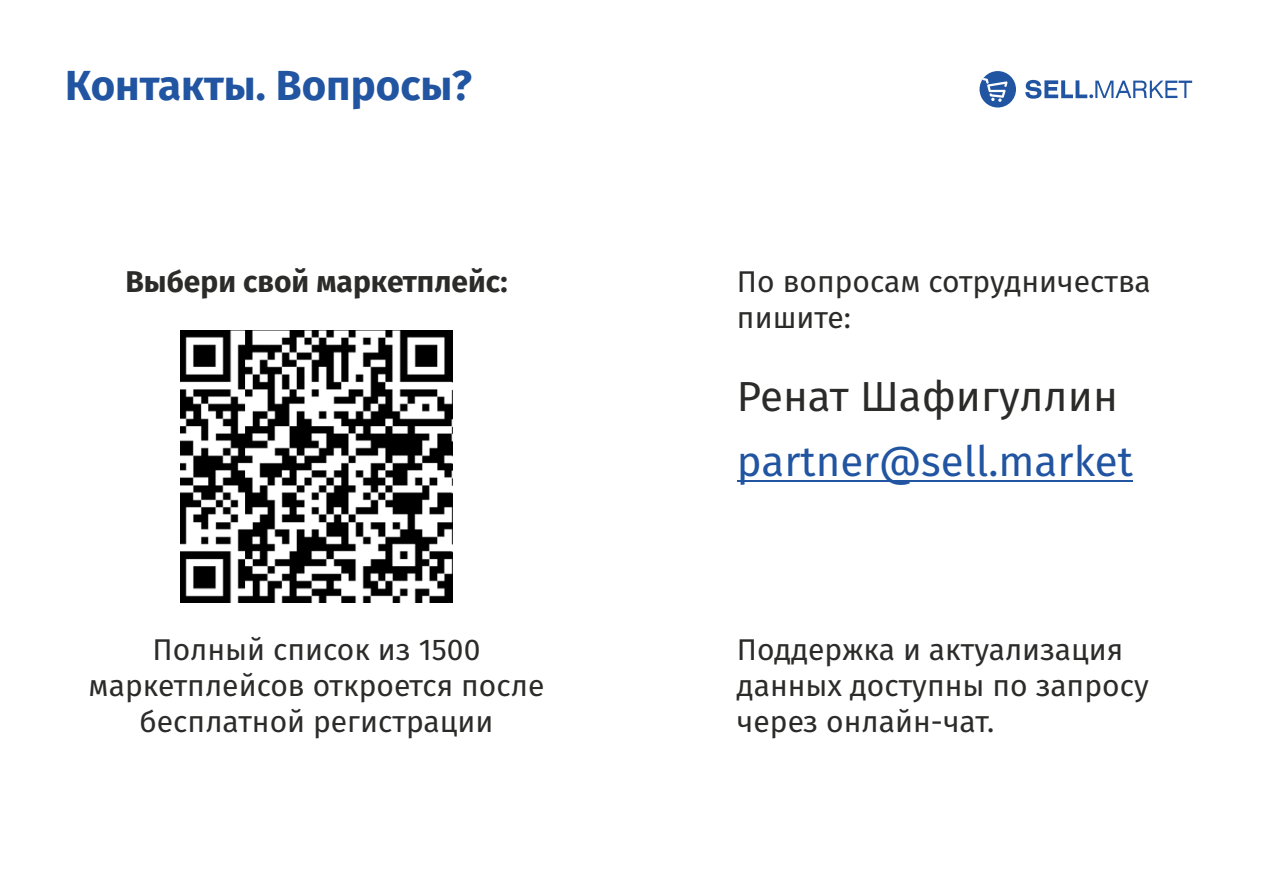
<style>
.page{position:relative;width:1263px;height:893px;background:#fff}
.page>*{position:absolute;margin:0;border:0;box-sizing:border-box;transform-origin:0 0}
.t1{font:42px "Fira Sans";color:#2154a1}
.t2{font:700 42px "Fira Sans";color:#2154a1}
.t3{font:42px "Fira Sans";color:#2b2b2a}
.t4{font:30px/36px "Fira Sans";color:#2b2b2a}
.t5{font:700 30px "Fira Sans";color:#2b2b2a}
</style>
<div class="page">
<div style="left:979px;top:71px;width:37px;height:37px;background:#2154a1;border-radius:50%"></div>
<svg style="left:982px;top:78px;width:25px;height:24px"></svg>
<svg style="left:1025px;top:80px;width:167px;height:19px"></svg>
<hr style="left:737px;top:480px;width:396px;height:2px;background:#2154a1">
<img style="left:180px;top:330px;width:273px;height:273px">
<h1 class="t2" style="left:65px;top:61px;width:408px">Контакты. Вопросы?</h1>
<p class="t5" style="left:125px;top:264px;width:384px">Выбери свой маркетплейс:</p>
<p class="t4" style="left:89px;top:632px;width:457px;text-align:center">Полный список из 1500 маркетплейсов откроется после бесплатной регистрации</p>
<p class="t4" style="left:737px;top:264px;width:415px">По вопросам сотрудничества пишите:</p>
<h1 class="t3" style="left:737px;top:372px;width:382px">Ренат Шафигуллин</h1>
<h1 class="t1" style="left:737px;top:437px;width:397px">partner@sell.market</h1>
<p class="t4" style="left:737px;top:632px;width:413px">Поддержка и актуализация данных доступны по запросу через онлайн-чат.</p>
</div>
